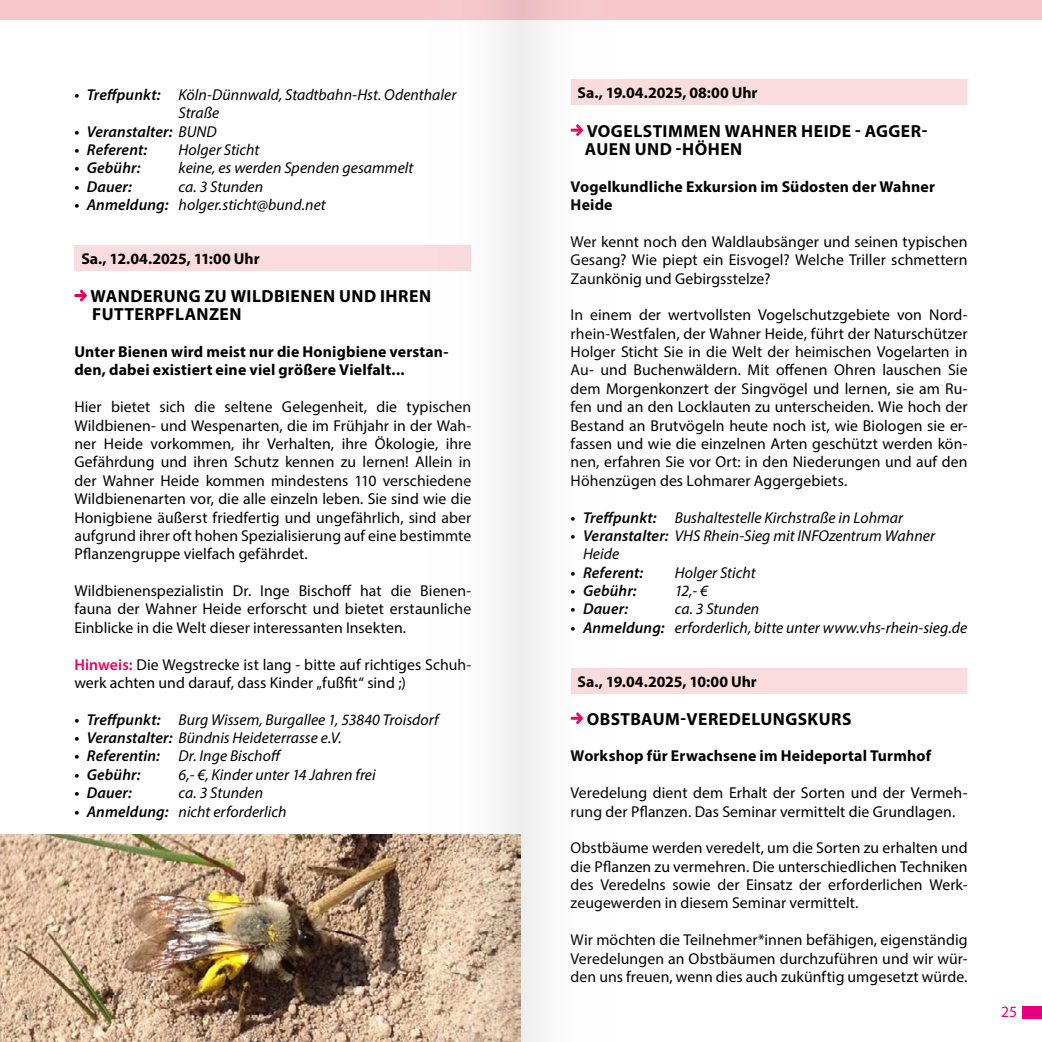
<style>
.page{position:relative;width:1042px;height:1042px;background:#fff}
.page>*{position:absolute;margin:0;border:0;box-sizing:border-box;transform-origin:0 0}
.t1{font:700 17.5px/18.4px "Myriad Pro";letter-spacing:.03em;color:#000}
.t2{font:15.75px/18.4px "Myriad Pro";letter-spacing:.005em;color:#000;text-align:justify}
.t3{font:italic 15.75px/18.4px "Myriad Pro";letter-spacing:.005em;color:#000}
.t4{font:700 15.75px/18.4px "Myriad Pro";letter-spacing:.01em;color:#000}
.t5{font:italic 600 15.75px "Myriad Pro";letter-spacing:.01em;color:#000}
.t6{font:15.75px "Myriad Pro";color:#e6007e}
.s1{font-weight:600}
.s2{font-weight:400}
.s3{font-weight:600;color:#e5005a}
</style>
<div class="page">
<div style="left:0;top:0;width:1042px;height:20px;background:#f8c7cd"></div>
<div style="left:1022px;top:1006px;width:20px;height:12px;background:#e6007e"></div>
<div style="left:74px;top:245px;width:398px;height:26px;background:#fadbde"></div>
<svg style="left:74px;top:290px;width:13px;height:11px"></svg>
<div style="left:570px;top:79px;width:398px;height:26px;background:#fadbde"></div>
<hr style="left:967px;top:79px;width:2px;height:26px;background:#fff">
<div style="left:570px;top:668px;width:398px;height:26px;background:#fadbde"></div>
<hr style="left:967px;top:668px;width:2px;height:26px;background:#fff">
<img style="left:0;top:835px;width:422px;height:207px">
<svg style="left:422px;top:0;width:99px;height:1042px"></svg>
<svg style="left:521px;top:0;width:63px;height:1042px"></svg>
<p class="t3" style="left:179px;top:85px;width:279px;text-indent:-104px"><span class="s1">• Treffpunkt:</span> Köln-Dünnwald, Stadtbahn-Hst. Odenthaler<br>Straße</p>
<p class="t5" style="left:74px;top:121px;width:144px">• Veranstalter: <span class="s2">BUND</span></p>
<p class="t5" style="left:74px;top:140px;width:74px">• Referent:</p>
<p class="t3" style="left:179px;top:140px;width:82px">Holger Sticht</p>
<p class="t5" style="left:74px;top:158px;width:68px">• Gebühr:</p>
<p class="t3" style="left:179px;top:159px;width:236px">keine, es werden Spenden gesammelt</p>
<p class="t5" style="left:74px;top:176px;width:59px">• Dauer:</p>
<p class="t3" style="left:179px;top:177px;width:86px">ca. 3 Stunden</p>
<p class="t3" style="left:74px;top:195px;width:253px"><span class="s1">• Anmeldung:</span> holger.sticht@bund.net</p>
<p class="t4" style="left:81px;top:249px;width:180px">Sa., 12.04.2025, 11:00 Uhr</p>
<p class="t1" style="left:91px;top:286px;width:342px">WANDERUNG ZU WILDBIENEN UND IHREN<br>FUTTERPFLANZEN</p>
<p class="t4" style="left:74px;top:342px;width:376px">Unter Bienen wird meist nur die Honigbiene verstan&shy;den, dabei existiert eine viel größere Vielfalt...</p>
<p class="t2" style="left:74px;top:397px;width:398px">Hier bietet sich die seltene Gelegenheit, die typischen Wildbienen- und Wespenarten, die im Frühjahr in der Wah&shy;ner Heide vorkommen, ihr Verhalten, ihre Ökologie, ihre Gefährdung und ihren Schutz kennen zu lernen! Allein in der Wahner Heide kommen mindestens 110 verschiedene Wildbienenarten vor, die alle einzeln leben. Sie sind wie die Honigbiene äußerst friedfertig und ungefährlich, sind aber aufgrund ihrer oft hohen Spezialisierung auf eine bestimmte Pflanzengruppe vielfach gefährdet.</p>
<p class="t2" style="left:74px;top:581px;width:398px">Wildbienenspezialistin Dr. Inge Bischoff hat die Bienen&shy;fauna der Wahner Heide erforscht und bietet erstaunliche Einblicke in die Welt dieser interessanten Insekten.</p>
<p class="t2" style="left:74px;top:655px;width:398px"><span class="s3">Hinweis:</span> Die Wegstrecke ist lang - bitte auf richtiges Schuh&shy;werk achten und darauf, dass Kinder „fußfit“ sind ;)</p>
<p class="t3" style="left:74px;top:710px;width:366px"><span class="s1">• Treffpunkt:</span> Burg Wissem, Burgallee 1, 53840 Troisdorf</p>
<p class="t3" style="left:74px;top:728px;width:269px"><span class="s1">• Veranstalter:</span> Bündnis Heideterrasse e.V.</p>
<p class="t3" style="left:74px;top:747px;width:209px"><span class="s1">• Referentin:</span> Dr. Inge Bischoff</p>
<p class="t5" style="left:74px;top:764px;width:68px">• Gebühr:</p>
<p class="t3" style="left:179px;top:765px;width:199px">6,- €, Kinder unter 14 Jahren frei</p>
<p class="t5" style="left:74px;top:783px;width:59px">• Dauer:</p>
<p class="t3" style="left:179px;top:783px;width:86px">ca. 3 Stunden</p>
<p class="t3" style="left:74px;top:802px;width:214px"><span class="s1">• Anmeldung:</span> nicht erforderlich</p>
<p class="t4" style="left:577px;top:83px;width:181px">Sa., 19.04.2025, 08:00 Uhr</p>
<p class="t1" style="left:585px;top:121px;width:344px">VOGELSTIMMEN WAHNER HEIDE - AGGER-<br>AUEN UND -HÖHEN</p>
<p class="t4" style="left:570px;top:177px;width:366px">Vogelkundliche Exkursion im Südosten der Wahner<br>Heide</p>
<p class="t2" style="left:570px;top:232px;width:398px">Wer kennt noch den Waldlaubsänger und seinen typischen Gesang? Wie piept ein Eisvogel? Welche Triller schmettern Zaunkönig und Gebirgsstelze?</p>
<p class="t2" style="left:570px;top:306px;width:398px">In einem der wertvollsten Vogelschutzgebiete von Nord&shy;rhein-Westfalen, der Wahner Heide, führt der Naturschützer Holger Sticht Sie in die Welt der heimischen Vogelarten in Au- und Buchenwäldern. Mit offenen Ohren lauschen Sie dem Morgenkonzert der Singvögel und lernen, sie am Ru&shy;fen und an den Locklauten zu unterscheiden. Wie hoch der Bestand an Brutvögeln heute noch ist, wie Biologen sie er&shy;fassen und wie die einzelnen Arten geschützt werden kön&shy;nen, erfahren Sie vor Ort: in den Niederungen und auf den Höhenzügen des Lohmarer Aggergebiets.</p>
<p class="t3" style="left:570px;top:508px;width:334px"><span class="s1">• Treffpunkt:</span> Bushaltestelle Kirchstraße in Lohmar</p>
<p class="t3" style="left:583px;top:526px;width:353px;text-indent:-12px"><span class="s1">• Veranstalter:</span> VHS Rhein-Sieg mit INFOzentrum Wahner<br>Heide</p>
<p class="t5" style="left:570px;top:562px;width:74px">• Referent:</p>
<p class="t3" style="left:675px;top:563px;width:82px">Holger Sticht</p>
<p class="t5" style="left:570px;top:581px;width:68px">• Gebühr:</p>
<p class="t3" style="left:675px;top:581px;width:35px">12,- €</p>
<p class="t5" style="left:570px;top:599px;width:59px">• Dauer:</p>
<p class="t3" style="left:675px;top:600px;width:86px">ca. 3 Stunden</p>
<p class="t3" style="left:570px;top:618px;width:398px"><span class="s1">• Anmeldung:</span> erforderlich, bitte unter www.vhs-rhein-sieg.de</p>
<p class="t4" style="left:577px;top:672px;width:181px">Sa., 19.04.2025, 10:00 Uhr</p>
<p class="t1" style="left:587px;top:709px;width:266px">OBSTBAUM-VEREDELUNGSKURS</p>
<p class="t4" style="left:570px;top:746px;width:362px">Workshop für Erwachsene im Heideportal Turmhof</p>
<p class="t2" style="left:570px;top:783px;width:398px">Veredelung dient dem Erhalt der Sorten und der Vermeh&shy;rung der Pflanzen. Das Seminar vermittelt die Grundlagen.</p>
<p class="t2" style="left:570px;top:838px;width:398px">Obstbäume werden veredelt, um die Sorten zu erhalten und die Pflanzen zu vermehren. Die unterschiedlichen Techniken des Veredelns sowie der Einsatz der erforderlichen Werk&shy;zeugewerden in diesem Seminar vermittelt.</p>
<p class="t2" style="left:570px;top:930px;width:398px">Wir möchten die Teilnehmer*innen befähigen, eigenständig Veredelungen an Obstbäumen durchzuführen und wir wür&shy;den uns freuen, wenn dies auch zukünftig umgesetzt würde.</p>
<p class="t6" style="left:1001px;top:1002px;width:18px">25</p>
</div>
